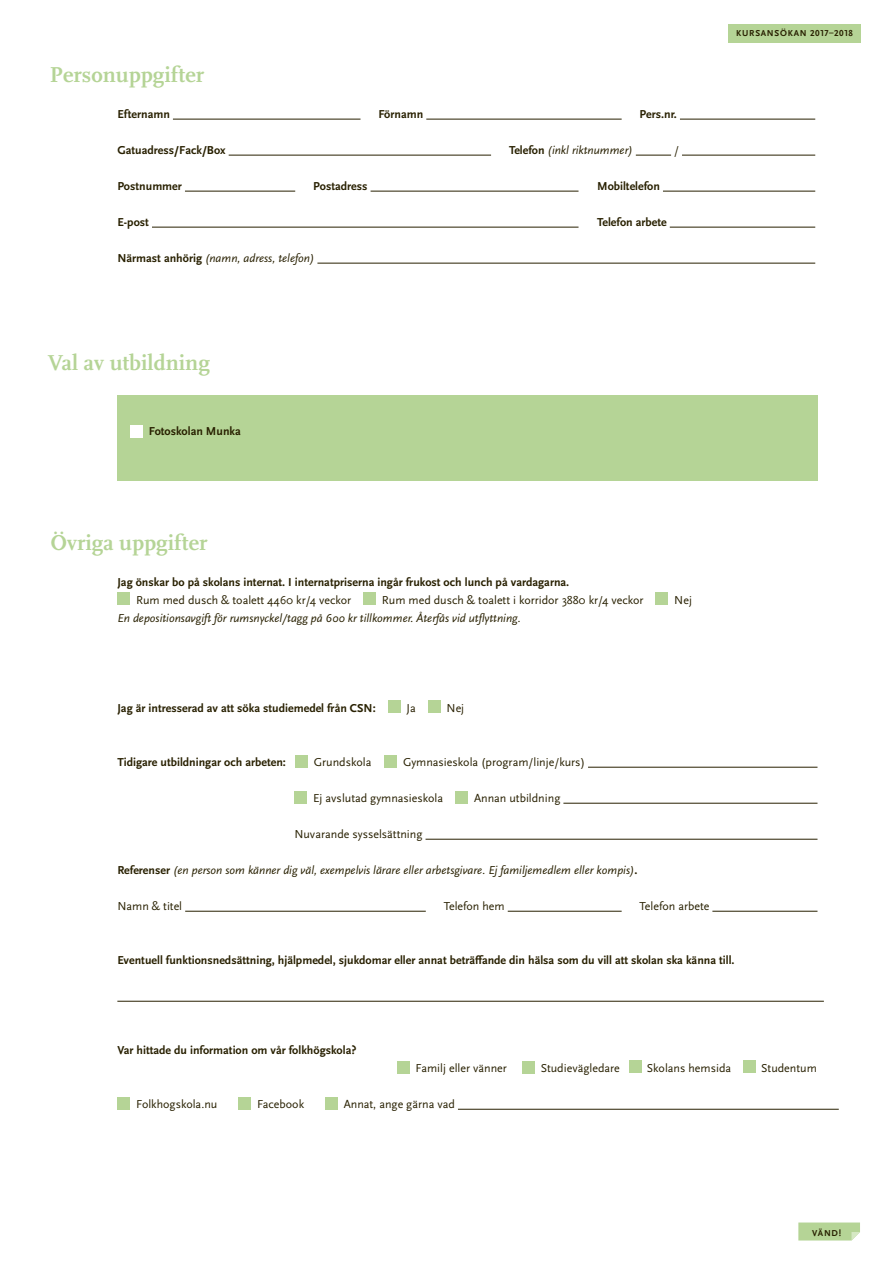
<style>
.page{position:relative;width:893px;height:1263px;background:#fff}
.page>*{position:absolute;margin:0;border:0;box-sizing:border-box;transform-origin:0 0}
.t1{font:700 22.5px "Scala OT";color:#b5d496}
.t2{font:700 12px "Scala Sans OT";color:#282000}
.t3{font:12px "Scala Sans OT";color:#282000}
.t4{font:italic 12px "Scala Sans OT";color:#282000}
.t5{font:700 9px "Scala Sans OT";letter-spacing:.075em;color:#282000}
.s1{font-weight:700;font-style:normal}
</style>
<div class="page">
<svg style="left:798px;top:1222px;width:62px;height:18px"></svg>
<div style="left:397px;top:1061px;width:13px;height:12px;background:#b5d496"></div>
<div style="left:522px;top:1061px;width:13px;height:12px;background:#b5d496"></div>
<hr style="left:173px;top:119px;width:187px;height:1px;background:#282000">
<div style="left:117px;top:593px;width:13px;height:12px;background:#b5d496"></div>
<div style="left:363px;top:593px;width:13px;height:12px;background:#b5d496"></div>
<div style="left:655px;top:593px;width:13px;height:12px;background:#b5d496"></div>
<div style="left:388px;top:701px;width:12px;height:12px;background:#b5d496"></div>
<div style="left:428px;top:701px;width:13px;height:12px;background:#b5d496"></div>
<hr style="left:588px;top:767px;width:229px;height:1px;background:#282000">
<hr style="left:563px;top:803px;width:254px;height:1px;background:#282000">
<hr style="left:426px;top:839px;width:391px;height:1px;background:#282000">
<div style="left:295px;top:755px;width:13px;height:12px;background:#b5d496"></div>
<div style="left:384px;top:755px;width:13px;height:12px;background:#b5d496"></div>
<div style="left:294px;top:791px;width:13px;height:12px;background:#b5d496"></div>
<div style="left:455px;top:791px;width:13px;height:12px;background:#b5d496"></div>
<hr style="left:117px;top:1001px;width:707px;height:1px;background:#282000">
<hr style="left:185px;top:911px;width:241px;height:1px;background:#282000">
<hr style="left:508px;top:911px;width:114px;height:1px;background:#282000">
<hr style="left:712px;top:911px;width:105px;height:1px;background:#282000">
<hr style="left:229px;top:155px;width:262px;height:1px;background:#282000">
<hr style="left:185px;top:191px;width:110px;height:1px;background:#282000">
<hr style="left:152px;top:227px;width:426px;height:1px;background:#282000">
<hr style="left:317px;top:263px;width:498px;height:1px;background:#282000">
<hr style="left:371px;top:191px;width:207px;height:1px;background:#282000">
<hr style="left:636px;top:155px;width:35px;height:1px;background:#282000">
<hr style="left:682px;top:155px;width:133px;height:1px;background:#282000">
<hr style="left:663px;top:191px;width:152px;height:1px;background:#282000">
<hr style="left:670px;top:227px;width:145px;height:1px;background:#282000">
<hr style="left:426px;top:119px;width:196px;height:1px;background:#282000">
<hr style="left:680px;top:119px;width:135px;height:1px;background:#282000">
<div style="left:117px;top:395px;width:700px;height:86px;background:#b5d496"></div>
<div style="left:130px;top:425px;width:13px;height:13px;background:#fff"></div>
<div style="left:729px;top:24px;width:132px;height:18px;background:#b5d496"></div>
<hr style="left:458px;top:1109px;width:381px;height:1px;background:#282000">
<div style="left:117px;top:1097px;width:13px;height:12px;background:#b5d496"></div>
<div style="left:238px;top:1097px;width:13px;height:12px;background:#b5d496"></div>
<div style="left:325px;top:1097px;width:13px;height:12px;background:#b5d496"></div>
<div style="left:629px;top:1060px;width:13px;height:13px;background:#b5d496"></div>
<div style="left:743px;top:1060px;width:13px;height:13px;background:#b5d496"></div>
<h1 class="t1" style="left:50px;top:62px;width:156px">Personuppgifter</h1>
<p class="t2" style="left:117px;top:107px;width:54px">Efternamn</p>
<p class="t2" style="left:117px;top:143px;width:110px">Gatuadress/Fack/Box</p>
<p class="t2" style="left:117px;top:179px;width:66px">Postnummer</p>
<p class="t2" style="left:117px;top:215px;width:33px">E-post</p>
<p class="t4" style="left:117px;top:251px;width:199px"><span class="s1">Närmast anhörig</span> (namn, adress, telefon)</p>
<p class="t2" style="left:313px;top:179px;width:56px">Postadress</p>
<p class="t2" style="left:378px;top:107px;width:46px">Förnamn</p>
<p class="t2" style="left:640px;top:107px;width:39px">Pers.nr.</p>
<p class="t4" style="left:509px;top:143px;width:125px"><span class="s1">Telefon</span> (inkl riktnummer)</p>
<p class="t3" style="left:674px;top:143px;width:6px">/</p>
<p class="t2" style="left:597px;top:179px;width:64px">Mobiltelefon</p>
<p class="t2" style="left:597px;top:215px;width:71px">Telefon arbete</p>
<h1 class="t1" style="left:48px;top:350px;width:163px">Val av utbildning</h1>
<p class="t2" style="left:149px;top:424px;width:93px">Fotoskolan Munka</p>
<p class="t5" style="left:736px;top:28px;width:118px">KURSANSÖKAN 2017–2018</p>
<h1 class="t1" style="left:50px;top:530px;width:159px">Övriga uppgifter</h1>
<p class="t2" style="left:117px;top:575px;width:453px">Jag önskar bo på skolans internat. I internatpriserna ingår frukost och lunch på vardagarna.</p>
<p class="t3" style="left:136px;top:593px;width:216px">Rum med dusch &amp; toalett 4460 kr/4 veckor</p>
<p class="t3" style="left:382px;top:593px;width:263px">Rum med dusch &amp; toalett i korridor 3880 kr/4 veckor</p>
<p class="t3" style="left:674px;top:593px;width:19px">Nej</p>
<p class="t4" style="left:117px;top:611px;width:405px">En depositionsavgift för rumsnyckel/tagg på 600 kr tillkommer. Återfås vid utflyttning.</p>
<p class="t2" style="left:117px;top:701px;width:260px">Jag är intresserad av att söka studiemedel från CSN:</p>
<p class="t3" style="left:406px;top:701px;width:11px">Ja</p>
<p class="t3" style="left:447px;top:701px;width:19px">Nej</p>
<p class="t2" style="left:117px;top:755px;width:170px">Tidigare utbildningar och arbeten:</p>
<p class="t3" style="left:314px;top:755px;width:59px">Grundskola</p>
<p class="t3" style="left:403px;top:755px;width:183px">Gymnasieskola (program/linje/kurs)</p>
<p class="t3" style="left:313px;top:791px;width:132px">Ej avslutad gymnasieskola</p>
<p class="t3" style="left:474px;top:791px;width:88px">Annan utbildning</p>
<p class="t3" style="left:294px;top:827px;width:130px">Nuvarande sysselsättning</p>
<p class="t4" style="left:117px;top:863px;width:522px"><span class="s1">Referenser</span> (en person som känner dig väl, exempelvis lärare eller arbetsgivare. Ej familjemedlem eller kompis)<span class="s1">.</span></p>
<p class="t3" style="left:117px;top:899px;width:66px">Namn &amp; titel</p>
<p class="t3" style="left:444px;top:899px;width:62px">Telefon hem</p>
<p class="t3" style="left:640px;top:899px;width:71px">Telefon arbete</p>
<p class="t2" style="left:117px;top:953px;width:619px">Eventuell funktionsnedsättning, hjälpmedel, sjukdomar eller annat beträffande din hälsa som du vill att skolan ska känna till.</p>
<p class="t2" style="left:117px;top:1043px;width:241px">Var hittade du information om vår folkhögskola?</p>
<p class="t3" style="left:416px;top:1061px;width:93px">Familj eller vänner</p>
<p class="t3" style="left:541px;top:1061px;width:81px">Studievägledare</p>
<p class="t3" style="left:647px;top:1061px;width:86px">Skolans hemsida</p>
<p class="t3" style="left:761px;top:1061px;width:57px">Studentum</p>
<p class="t3" style="left:136px;top:1097px;width:83px">Folkhogskola.nu</p>
<p class="t3" style="left:257px;top:1097px;width:49px">Facebook</p>
<p class="t3" style="left:344px;top:1097px;width:113px">Annat, ange gärna vad</p>
<p class="t5" style="left:812px;top:1228px;width:30px">VÄND!</p>
</div>
